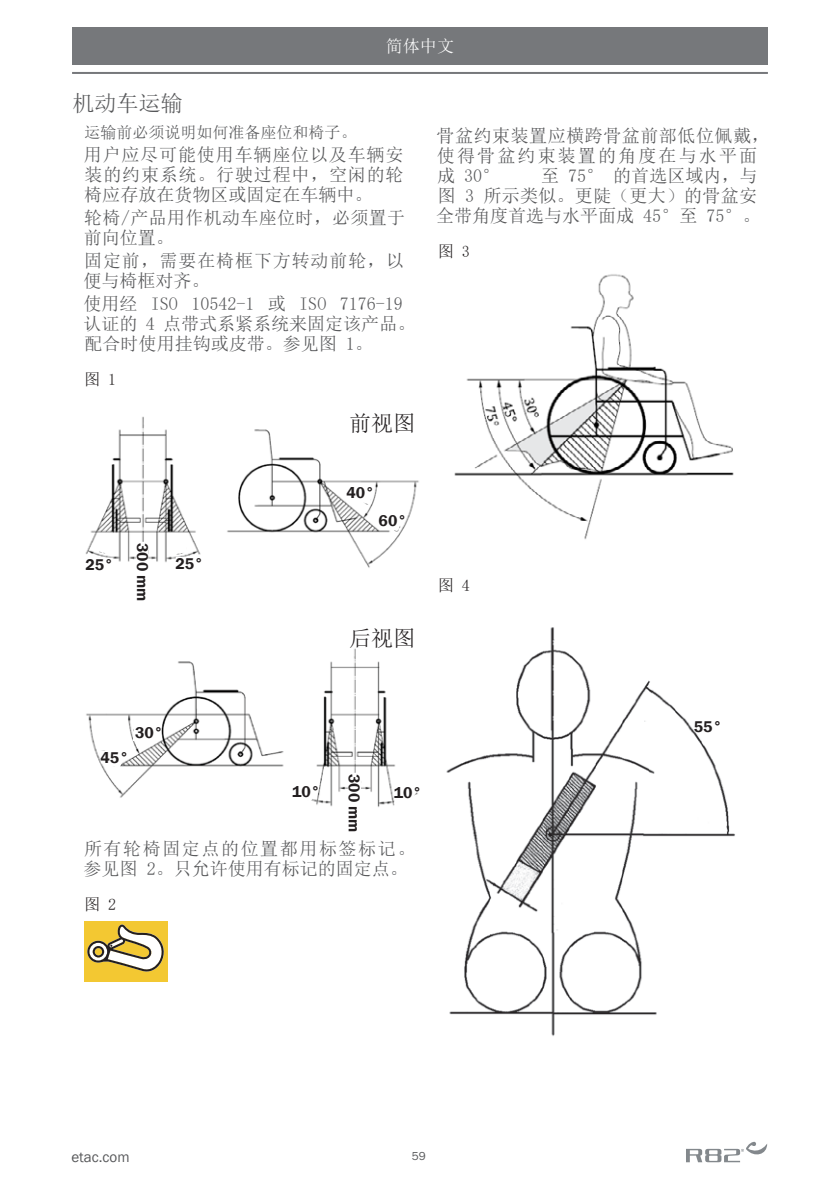
<style>
.page{position:relative;width:840px;height:1191px;background:#fff}
.page>*{position:absolute;margin:0;border:0;box-sizing:border-box;transform-origin:0 0}
.Graphic_text-Chinese{font:22px "Sim Sun";color:#231f20}
.New_Section_heading_-Chinese{font:22px "Sim Sun";color:#57585a}
.New_body-_Chinese{font:18px/20px "Sim Sun";letter-spacing:.015em;color:#57585a}
.New_body-_Chinese-2{font:18px/20px "Sim Sun";letter-spacing:.085em;color:#57585a}
.New_body-_Chinese-3{font:18px/20px "Sim Sun";letter-spacing:.05em;color:#57585a}
.Skema{font:17px "Sim Sun";color:#fff}
.t1{font:600 16.8px "Franklin Gothic";color:#fff}
.Graphic_text__upon_graphics{font:600 16px "Franklin Gothic";color:#231f20}
.New_body-_Chinese-4{font:16px "Sim Sun";color:#57585a}
.Graphic_text-Chinese-2{font:16px "Sim Sun";color:#231f20}
.t2{font:15px "Franklin Gothic";color:#57585a}
.t3{font:12px "Franklin Gothic URW Boo";color:#57585a}
</style>
<div class="page">
<hr style="left:72px;top:72px;width:695px;height:2px;background:#76787b">
<svg style="left:686px;top:1141px;width:80px;height:21px"></svg>
<img style="left:90px;top:416px;width:329px;height:152px">
<img style="left:86px;top:648px;width:310px;height:159px">
<div style="left:84px;top:921px;width:83px;height:60px;background:#f3c832"></div>
<svg style="left:87px;top:924px;width:77px;height:48px"></svg>
<img style="left:454px;top:274px;width:280px;height:266px">
<img style="left:446px;top:627px;width:289px;height:409px">
<svg style="left:345px;top:484px;width:29px;height:21px"></svg>
<svg style="left:377px;top:513px;width:29px;height:18px"></svg>
<svg style="left:135px;top:542px;width:13px;height:26px"></svg>
<svg style="left:85px;top:542px;width:28px;height:26px"></svg>
<svg style="left:172px;top:541px;width:31px;height:27px"></svg>
<svg style="left:347px;top:772px;width:14px;height:35px"></svg>
<svg style="left:291px;top:784px;width:28px;height:17px"></svg>
<svg style="left:394px;top:785px;width:24px;height:18px"></svg>
<svg style="left:99px;top:727px;width:62px;height:41px"></svg>
<div style="left:72px;top:27px;width:695px;height:38px;background:#76787b"></div>
<p class="Skema" style="left:385px;top:38px;width:70px">简体中文</p>
<p class="t1" style="left:409px;top:34px;width:22px">EN</p>
<p class="New_Section_heading_-Chinese" style="left:73px;top:92px;width:111px">机动车运输</p>
<p class="New_body-_Chinese-4" style="left:84px;top:125px;width:274px">运输前必须说明如何准备座位和椅子。</p>
<p class="New_body-_Chinese" style="left:84px;top:145px;width:321px;text-align:justify">用户应尽可能使用车辆座位以及车辆安装的约束系统。行驶过程中，空闲的轮椅应存放在货物区或固定在车辆中。</p>
<p class="New_body-_Chinese" style="left:84px;top:208px;width:323px">轮椅/产品用作机动车座位时，必须置于前向位置。</p>
<p class="New_body-_Chinese-3" style="left:83px;top:250px;width:322px">固定前，需要在椅框下方转动前轮，以便与椅框对齐。</p>
<p class="New_body-_Chinese" style="left:83px;top:293px;width:333px">使用经 ISO 10542-1 或 ISO 7176-19认证的 4 点带式系紧系统来固定该产品。配合时使用挂钩或皮带。参见图 1。</p>
<p class="Graphic_text-Chinese-2" style="left:84px;top:371px;width:33px">图 1</p>
<p class="Graphic_text-Chinese" style="left:349px;top:412px;width:67px">前视图</p>
<p class="Graphic_text__upon_graphics" style="left:346px;top:483px;width:30px">40°</p>
<p class="Graphic_text__upon_graphics" style="left:85px;top:555px;width:30px">25°</p>
<p class="Graphic_text__upon_graphics" style="left:152px;top:543px;width:60px;rotate:90deg">300 mm</p>
<p class="Graphic_text__upon_graphics" style="left:175px;top:554px;width:30px">25°</p>
<p class="Graphic_text__upon_graphics" style="left:378px;top:511px;width:30px">60°</p>
<p class="Graphic_text-Chinese" style="left:349px;top:627px;width:67px">后视图</p>
<p class="New_body-_Chinese" style="left:436px;top:126px;width:334px">骨盆约束装置应横跨骨盆前部低位佩戴，使得骨盆约束装置的角度在与水平面成 30°</p>
<p class="New_body-_Chinese" style="left:436px;top:166px;width:325px;text-indent:105px">至 75° 的首选区域内，与图 3 所示类似。更陡（更大）的骨盆安全带角度首选与水平面成 45°至 75°。</p>
<p class="Graphic_text-Chinese-2" style="left:437px;top:244px;width:33px">图 3</p>
<p class="Graphic_text-Chinese-2" style="left:437px;top:577px;width:33px">图 4</p>
<p class="Graphic_text__upon_graphics" style="left:100px;top:748px;width:30px">45°</p>
<p class="Graphic_text__upon_graphics" style="left:135px;top:722px;width:30px">30°</p>
<p class="Graphic_text__upon_graphics" style="left:364px;top:774px;width:60px;rotate:90deg">300 mm</p>
<p class="Graphic_text__upon_graphics" style="left:292px;top:781px;width:30px">10°</p>
<p class="Graphic_text__upon_graphics" style="left:393px;top:782px;width:30px">10°</p>
<p class="New_body-_Chinese-2" style="left:84px;top:838px;width:333px">所有轮椅固定点的位置都用标签标记。参见图 2。只允许使用有标记的固定点。</p>
<p class="Graphic_text-Chinese-2" style="left:84px;top:896px;width:33px">图 2</p>
<p class="Graphic_text__upon_graphics" style="left:693px;top:717px;width:30px">55°</p>
<p class="t2" style="left:71px;top:1147px;width:60px">etac.com</p>
<p class="t3" style="left:411px;top:1148px;width:16px">59</p>
</div>
